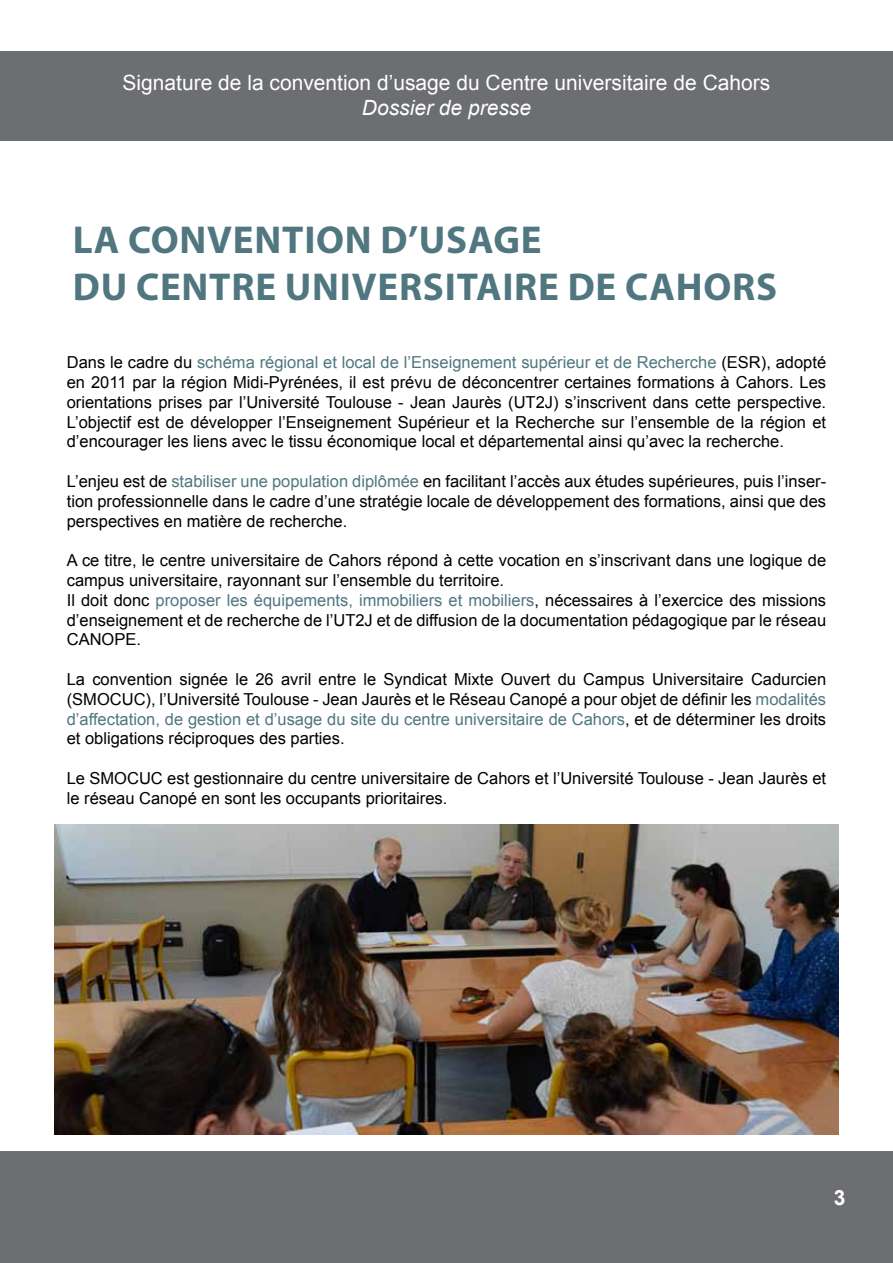
<style>
.page{position:relative;width:893px;height:1263px;background:#fff}
.page>*{position:absolute;margin:0;border:0;box-sizing:border-box;transform-origin:0 0}
.t1{font:700 39px/46.8px "Myriad Pro";letter-spacing:.02em;color:#507780}
.t2{font:21px "Arial";color:#fff}
.t3{font:italic 21px "Arial";color:#fff}
.t4{font:700 21px "Arial";color:#fff}
.t5{font:16.5px/19.8px "Arial";color:#000;text-align:justify}
.s1{color:#507780}
</style>
<div class="page">
<div style="left:0;top:1152px;width:893px;height:111px;background:#6d6e71"></div>
<div style="left:0;top:51px;width:893px;height:89px;background:#6d6e71"></div>
<img style="left:54px;top:825px;width:785px;height:309px">
<p class="t2" style="left:123px;top:69px;width:649px">Signature de la convention d’usage du Centre universitaire de Cahors</p>
<p class="t3" style="left:362px;top:94px;width:171px">Dossier de presse</p>
<h1 class="t1" style="left:73px;top:215px;width:466px">LA CONVENTION D’USAGE<br>DU CENTRE UNIVERSI</h1>
<h1 class="t1" style="left:457px;top:262px;width:41px">TAIRE</h1>
<h1 class="t1" style="left:568px;top:262px;width:161px">DE CAHORS</h1>
<p class="t5" style="left:67px;top:353px;width:761px">Dans le cadre du <span class="s1">schéma régional et local de l’Enseignement supérieur et de Recherche</span> (ESR), adopté en 2011 par la région Midi-Pyrénées, il est prévu de déconcentrer certaines formations à Cahors. Les orientations prises par l’Université Toulouse - Jean Jaurès (UT2J) s’inscrivent dans cette perspective.<br>L’objectif est de développer l’Enseignement Supérieur et la Recherche sur l’ensemble de la région et d’encourager les liens avec le tissu économique local et départemental ainsi qu’avec la recherche.</p>
<p class="t5" style="left:67px;top:471px;width:761px">L’enjeu est de <span class="s1">stabiliser une population diplômée</span> en facilitant l’accès aux études supérieures, puis l’inser&shy;tion professionnelle dans le cadre d’une stratégie locale de développement des formations, ainsi que des perspectives en matière de recherche.</p>
<p class="t5" style="left:67px;top:551px;width:761px;text-align:left">A ce titre, le centre universitaire de Cahors répond à cette vocation en s’inscrivant dans une logique de campus universitaire, rayonnant sur l’ensemble du territoire.<br>Il doit donc <span class="s1">proposer les équipements, immobiliers et mobiliers</span>, nécessaires à l’exercice des missions d’enseignement et de recherche de l’UT2J et de diffusion de la documentation pédagogique par le réseau CANOPE.</p>
<p class="t5" style="left:67px;top:669px;width:761px">La convention signée le 26 avril entre le Syndicat Mixte Ouvert du Campus Universitaire Cadurcien (SMOCUC), l’Université Toulouse - Jean Jaurès et le Réseau Canopé a pour objet de définir les <span class="s1">modalités d’affectation, de gestion et d’usage du site du centre universitaire de Cahors</span>, et de déterminer les droits et obligations réciproques des parties.</p>
<p class="t5" style="left:67px;top:768px;width:761px">Le SMOCUC est gestionnaire du centre universitaire de Cahors et l’Université Toulouse - Jean Jaurès et le réseau Canopé en sont les occupants prioritaires.</p>
<p class="t4" style="left:834px;top:1184px;width:13px">3</p>
</div>
